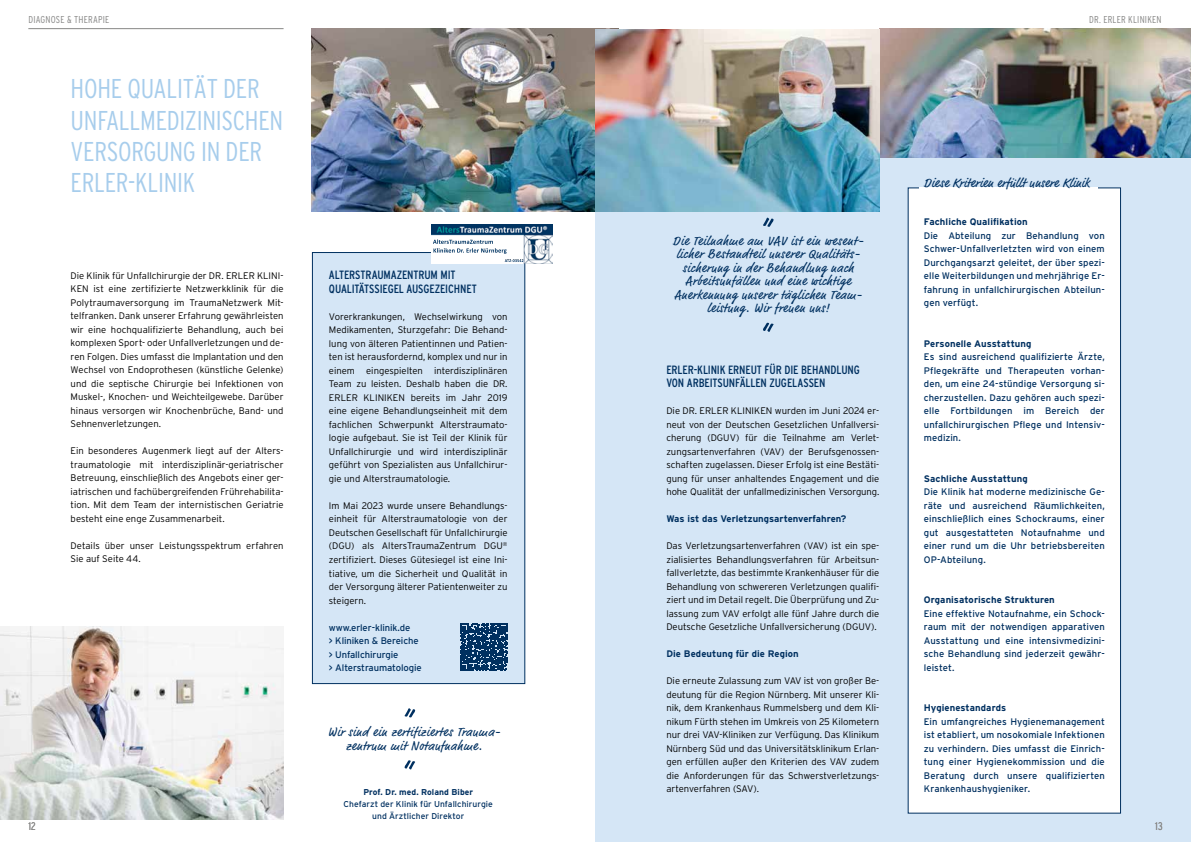
<style>
.page{position:relative;width:1191px;height:842px;background:#fff}
.page>*{position:absolute;margin:0;border:0;box-sizing:border-box;transform-origin:0 0}
.t1{font:300 27.2px/31.3px "Interstate Condensed";letter-spacing:-.01em;color:#a7cdec}
.t2{font:13px/13.5px "Market Pro";letter-spacing:.04em;color:#003060;text-align:center}
.t3{font:13px "Market Pro";letter-spacing:.02em;color:#003060}
.t4{font:12px/13.5px "Interstate Condensed";letter-spacing:-.01em;color:#003060}
.t5{font:300 11px "Interstate Condensed";color:#878786}
.t6{font:300 10px "Interstate Condensed";letter-spacing:.02em;color:#878786}
.t7{font:300 9.5px/13.5px "Interstate";color:#000;text-align:justify}
.t8{font:9.5px/13.5px "Interstate";letter-spacing:.005em;color:#003060;text-align:justify}
.t9{font:700 9.5px "Interstate";letter-spacing:.005em;color:#003060}
.t10{font:8.5px/12px "Interstate";letter-spacing:.005em;color:#003060;text-align:center}
.t11{font:700 8.5px "Interstate";letter-spacing:.01em;color:#003060}
</style>
<div class="page">
<div style="left:595px;top:157px;width:596px;height:685px;background:#d5e6f6"></div>
<img style="left:879px;top:29px;width:312px;height:129px">
<hr style="left:28px;top:28px;width:255px;height:1px;background:#878786">
<div style="left:907px;top:187px;width:214px;height:627px;background:#fff;border:1px solid #003060"></div>
<div style="left:312px;top:252px;width:213px;height:432px;background:#d5e6f6;border:1px solid #003060"></div>
<div style="left:919px;top:187px;width:178px;height:16px;background:#fff"></div>
<img style="left:312px;top:29px;width:306px;height:183px">
<img style="left:0;top:627px;width:284px;height:192px">
<img style="left:595px;top:30px;width:284px;height:182px">
<img style="left:431px;top:224px;width:122px;height:40px">
<img style="left:433px;top:239px;width:47px;height:5px">
<img style="left:445px;top:248px;width:53px;height:5px">
<svg style="left:515px;top:259px;width:8px;height:3px"></svg>
<svg style="left:460px;top:624px;width:47px;height:47px"></svg>
<svg style="left:404px;top:708px;width:11px;height:9px"></svg>
<svg style="left:404px;top:760px;width:11px;height:9px"></svg>
<svg style="left:763px;top:218px;width:10px;height:9px"></svg>
<svg style="left:763px;top:323px;width:10px;height:9px"></svg>
<p class="t6" style="left:28px;top:14px;width:83px">DIAGNOSE &amp; THERAPIE</p>
<p class="t6" style="left:1089px;top:14px;width:74px">DR. ERLER KLINIKEN</p>
<h1 class="t1" style="left:71px;top:73px;width:214px">HOHE QUALITÄT DER<br>UNFALLMEDIZINISCHEN<br>VERSORGUNG IN DER<br>ERLER-KLINIK</h1>
<p class="t7" style="left:71px;top:269px;width:214px">Die Klinik für Unfallchirurgie der DR. ERLER KLINI-KEN ist eine zertifizierte Netzwerkklinik für die Polytraumaversorgung im TraumaNetzwerk Mit&shy;telfranken. Dank unserer Erfahrung gewährleisten wir eine hochqualifizierte Behandlung, auch bei komplexen Sport- oder Unfallverletzungen und de&shy;ren Folgen. Dies umfasst die Implantation und den Wechsel von Endoprothesen (künstliche Gelenke) und die septische Chirurgie bei Infektionen von Muskel-, Knochen- und Weichteilgewebe. Darüber hinaus versorgen wir Knochenbrüche, Band- und Sehnenverletzungen.</p>
<p class="t7" style="left:71px;top:444px;width:214px">Ein besonderes Augenmerk liegt auf der Alters&shy;traumatologie mit interdisziplinär-geriatrischer Betreuung, einschließlich des Angebots einer ger&shy;iatrischen und fachübergreifenden Frührehabilita&shy;tion. Mit dem Team der internistischen Geriatrie besteht eine enge Zusammenarbeit.</p>
<p class="t7" style="left:71px;top:539px;width:214px">Details über unser Leistungsspektrum erfahren<br>Sie auf Seite 44.</p>
<p class="t5" style="left:28px;top:819px;width:9px">12</p>
<p class="t4" style="left:329px;top:268px;width:149px">ALTERSTRAUMAZENTRUM MIT<br>QUALITÄTSSIEGEL AUSGEZEICHNET</p>
<p class="t7" style="left:329px;top:310px;width:180px">Vorerkrankungen, Wechselwirkung von Medikamenten, Sturzgefahr: Die Behand&shy;lung von älteren Patientinnen und Patien&shy;ten ist herausfordernd, komplex und nur in einem eingespielten interdisziplinären Team zu leisten. Deshalb haben die DR.<br>ERLER KLINIKEN bereits im Jahr 2019 eine eigene Behandlungseinheit mit dem fachlichen Schwerpunkt Alterstraumato&shy;logie aufgebaut. Sie ist Teil der Klinik für Unfallchirurgie und wird interdisziplinär geführt von Spezialisten aus Unfallchirur&shy;gie und Alterstraumatologie.</p>
<p class="t7" style="left:329px;top:499px;width:180px">Im Mai 2023 wurde unsere Behandlungs&shy;einheit für Alterstraumatologie von der Deutschen Gesellschaft für Unfallchirurgie (DGU) als AltersTraumaZentrum DGU<sup>® </sup>zertifiziert. Dieses Gütesiegel ist eine Ini&shy;tiative, um die Sicherheit und Qualität in der Versorgung älterer Patientenweiter zu steigern.</p>
<p class="t8" style="left:329px;top:620px;width:94px;text-align:left">www.erler-klinik.de<br>&gt; Kliniken &amp; Bereiche &gt; Unfallchirurgie<br>&gt; Alterstraumatologie</p>
<h2 class="t2" style="left:328px;top:726px;width:174px">Wir sind ein zertifiziertes Trauma&shy;zentrum mit Notaufnahme.</h2>
<p class="t11" style="left:363px;top:787px;width:111px">Prof. Dr. med. Roland Biber</p>
<p class="t10" style="left:343px;top:798px;width:151px">Chefarzt der Klinik für Unfallchirurgie und Ärztlicher Direktor</p>
<h2 class="t2" style="left:673px;top:234px;width:192px">Die Teilnahme am VAV ist ein wesent&shy;licher Bestandteil unserer Qualitäts&shy;sicherung in der Behandlung nach Arbeitsunfällen und eine wichtige Anerkennung unserer täglichen Team&shy;leistung. Wir freuen uns!</h2>
<p class="t4" style="left:666px;top:363px;width:195px">ERLER-KLINIK ERNEUT FÜR DIE BEHANDLUNG<br>VON ARBEITSUNFÄLLEN ZUGELASSEN</p>
<p class="t7" style="left:666px;top:404px;width:214px">Die DR. ERLER KLINIKEN wurden im Juni 2024 er&shy;neut von der Deutschen Gesetzlichen Unfallversi&shy;cherung (DGUV) für die Teilnahme am Verlet&shy;zungsartenverfahren (VAV) der Berufsgenossen&shy;schaften zugelassen. Dieser Erfolg ist eine Bestäti&shy;gung für unser anhaltendes Engagement und die hohe Qualität der unfallmedizinischen Versorgung.</p>
<p class="t9" style="left:666px;top:513px;width:181px">Was ist das Verletzungsartenverfahren?</p>
<p class="t7" style="left:666px;top:539px;width:214px">Das Verletzungsartenverfahren (VAV) ist ein spe&shy;zialisiertes Behandlungsverfahren für Arbeitsun&shy;fallverletzte, das bestimmte Krankenhäuser für die Behandlung von schwereren Verletzungen qualifi&shy;ziert und im Detail regelt. Die Überprüfung und Zu&shy;lassung zum VAV erfolgt alle fünf Jahre durch die Deutsche Gesetzliche Unfallversicherung (DGUV).</p>
<p class="t9" style="left:666px;top:648px;width:134px">Die Bedeutung für die Region</p>
<p class="t7" style="left:666px;top:674px;width:214px">Die erneute Zulassung zum VAV ist von großer Be&shy;deutung für die Region Nürnberg. Mit unserer Kli&shy;nik, dem Krankenhaus Rummelsberg und dem Kli&shy;nikum Fürth stehen im Umkreis von 25 Kilometern nur drei VAV-Kliniken zur Verfügung. Das Klinikum Nürnberg Süd und das Universitätsklinikum Erlan&shy;gen erfüllen außer den Kriterien des VAV zudem die Anforderungen für das Schwerstverletzungs&shy;artenverfahren (SAV).</p>
<h2 class="t3" style="left:924px;top:174px;width:167px">Diese Kriterien erfüllt unsere Klinik</h2>
<p class="t9" style="left:924px;top:216px;width:105px">Fachliche Qualifikation</p>
<p class="t8" style="left:924px;top:228px;width:182px">Die Abteilung zur Behandlung von Schwer-Unfallverletzten wird von einem Durchgangsarzt geleitet, der über spezi&shy;elle Weiterbildungen und mehrjährige Er&shy;fahrung in unfallchirurgischen Abteilun&shy;gen verfügt.</p>
<p class="t9" style="left:924px;top:338px;width:109px">Personelle Ausstattung</p>
<p class="t8" style="left:924px;top:350px;width:182px">Es sind ausreichend qualifizierte Ärzte, Pflegekräfte und Therapeuten vorhan&shy;den, um eine 24-stündige Versorgung si&shy;cherzustellen. Dazu gehören auch spezi&shy;elle Fortbildungen im Bereich der unfallchirurgischen Pflege und Intensiv&shy;medizin.</p>
<p class="t9" style="left:924px;top:473px;width:105px">Sachliche Ausstattung</p>
<p class="t8" style="left:924px;top:485px;width:182px">Die Klinik hat moderne medizinische Ge&shy;räte und ausreichend Räumlichkeiten, einschließlich eines Schockraums, einer gut ausgestatteten Notaufnahme und einer rund um die Uhr betriebsbereiten OP-Abteilung.</p>
<p class="t9" style="left:924px;top:594px;width:132px">Organisatorische Strukturen</p>
<p class="t8" style="left:924px;top:606px;width:182px">Eine effektive Notaufnahme, ein Schock&shy;raum mit der notwendigen apparativen Ausstattung und eine intensivmedizini&shy;sche Behandlung sind jederzeit gewähr&shy;leistet.</p>
<p class="t9" style="left:924px;top:702px;width:84px">Hygienestandards</p>
<p class="t8" style="left:924px;top:714px;width:182px">Ein umfangreiches Hygienemanagement ist etabliert, um nosokomiale Infektionen zu verhindern. Dies umfasst die Einrich&shy;tung einer Hygienekommission und die Beratung durch unsere qualifizierten Krankenhaushygieniker.</p>
<p class="t5" style="left:1155px;top:819px;width:9px">13</p>
</div>
